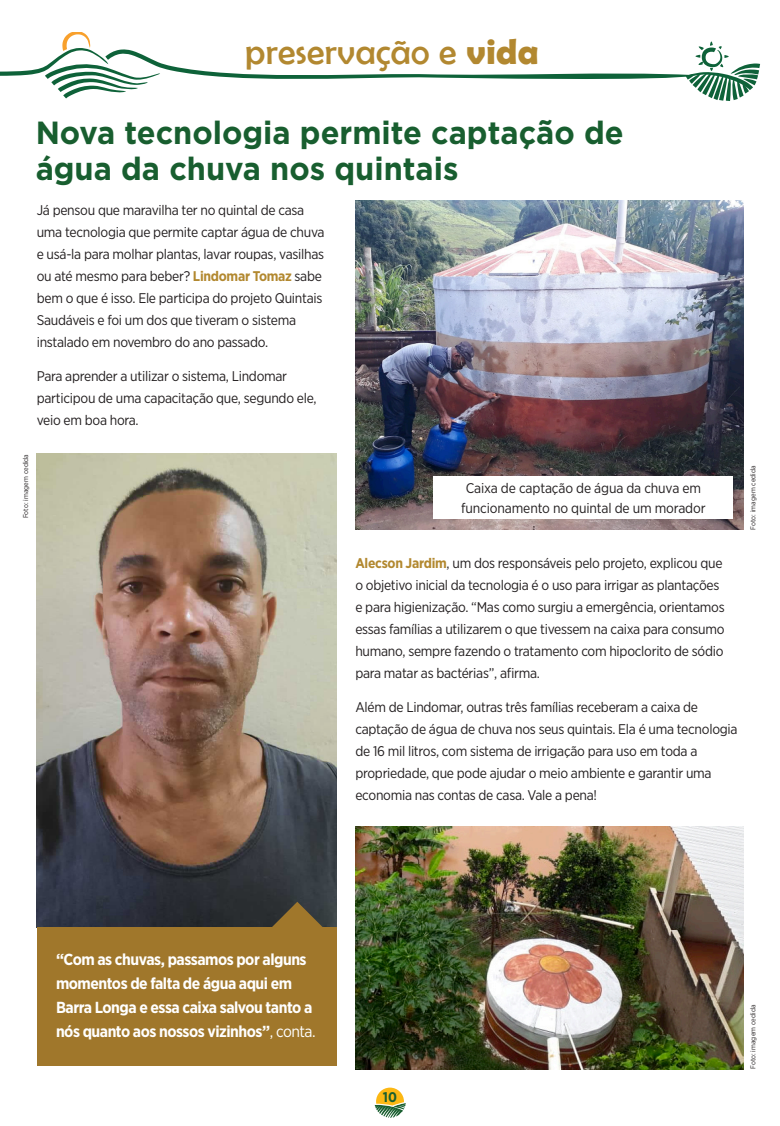
<style>
.page{position:relative;width:780px;height:1126px;background:#fff}
.page>*{position:absolute;margin:0;border:0;box-sizing:border-box;transform-origin:0 0}
.t1{font:36px "Berlin Sans FB";letter-spacing:.01em;color:#b28830}
.t2{font:700 32px/36px "Gotham";color:#185e2f;scale:.96 1}
.t3{font:700 16px/24px "Gotham Narrow";letter-spacing:-.03em;color:#fff}
.t4{font:14px/22px "Gotham Narrow";letter-spacing:-.02em;color:#231f20}
.t5{font:700 14px "Gotham Narrow";color:#185e2f}
.t6{font:7px "Gotham Narrow";letter-spacing:.01em;color:#231f20}
.s1{font-family:"Berlin Sans FB Demi";font-weight:700}
.s2{font-weight:700;color:#b2882f}
.s3{font-weight:400}
</style>
<div class="page">
<svg style="left:0;top:33px;width:760px;height:68px"></svg>
<img style="left:355px;top:201px;width:389px;height:328px">
<img style="left:37px;top:454px;width:299px;height:473px">
<div style="left:37px;top:927px;width:299px;height:138px;background:#a0772b"></div>
<svg style="left:272px;top:901px;width:51px;height:26px"></svg>
<img style="left:355px;top:826px;width:389px;height:243px">
<div style="left:433px;top:476px;width:300px;height:42px;background:#fff"></div>
<svg style="left:374px;top:1087px;width:32px;height:30px"></svg>
<p class="t1" style="left:245px;top:32px;width:295px">preservação e <span class="s1">vida</span></p>
<p class="t2" style="left:36px;top:114px;width:614px">Nova tecnologia permite captação de água da chuva nos quintais</p>
<p class="t4" style="left:37px;top:199px;width:289px">Já pensou que maravilha ter no quintal de casa uma tecnologia que permite captar água de chuva e usá-la para molhar plantas, lavar roupas, vasilhas ou até mesmo para beber? <span class="s2">Lindomar Tomaz</span> sabe bem o que é isso. Ele participa do projeto Quintais Saudáveis e foi um dos que tiveram o sistema instalado em novembro do ano passado.</p>
<p class="t4" style="left:37px;top:364px;width:281px">Para aprender a utilizar o sistema, Lindomar participou de uma capacitação que, segundo ele, veio em boa hora.</p>
<p class="t6" style="left:21px;top:518px;width:66px;rotate:-90deg">Foto: imagem cedida</p>
<p class="t6" style="left:748px;top:529px;width:66px;rotate:-90deg">Foto: imagem cedida</p>
<p class="t4" style="left:461px;top:477px;width:246px;line-height:20px;text-align:center">Caixa de captação de água da chuva em funcionamento no quintal de um morador</p>
<p class="t4" style="left:355px;top:552px;width:371px"><span class="s2">Alecson Jardim</span>, um dos responsáveis pelo projeto, explicou que o objetivo inicial da tecnologia é o uso para irrigar as plantações e para higienização. “Mas como surgiu a emergência, orientamos essas famílias a utilizarem o que tivessem na caixa para consumo humano, sempre fazendo o tratamento com hipoclorito de sódio para matar as bactérias”, afirma.</p>
<p class="t4" style="left:355px;top:695px;width:383px">Além de Lindomar, outras três famílias receberam a caixa de captação de água de chuva nos seus quintais. Ela é uma tecnologia de 16 mil litros, com sistema de irrigação para uso em toda a propriedade, que pode ajudar o meio ambiente e garantir uma economia nas contas de casa. Vale a pena!</p>
<p class="t3" style="left:56px;top:947px;width:261px">“Com as chuvas, passamos por alguns momentos de falta de água aqui em Barra Longa e essa caixa salvou tanto a nós quanto aos nossos vizinhos”<span class="s3">, conta.</span></p>
<p class="t5" style="left:383px;top:1088px;width:16px">10</p>
<p class="t6" style="left:748px;top:1069px;width:66px;rotate:-90deg">Foto: imagem cedida</p>
</div>
